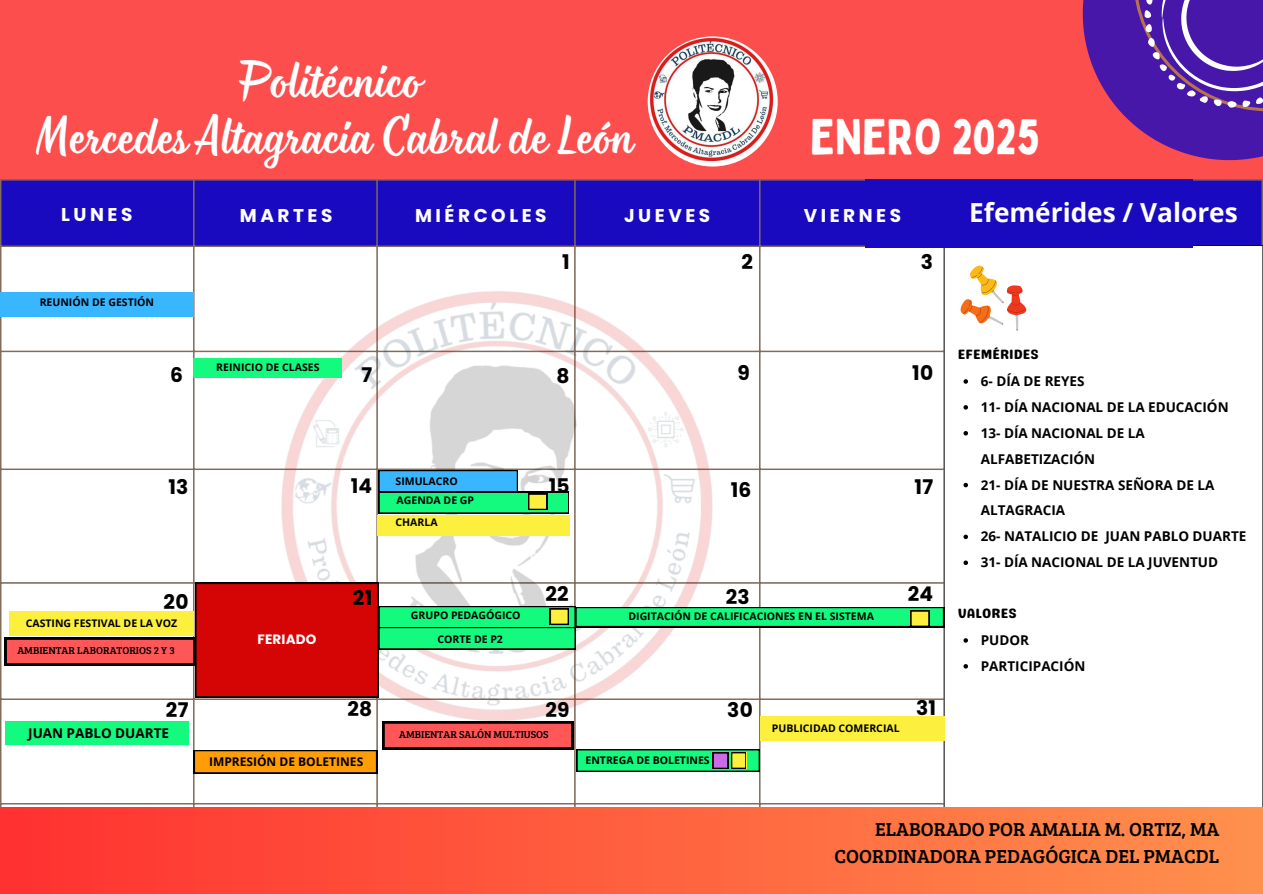
<style>
.page{position:relative;width:1263px;height:894px;background:#fff}
.page>*{position:absolute;margin:0;border:0;box-sizing:border-box;transform-origin:0 0}
.t1{font:49.35px "Bobby Jones";color:#fff}
.t2{font:40.5px/56.2px "Monarda";color:#fff;text-align:center}
.t3{font:700 26.25px "Open Sans";color:#fff}
.t4{font:700 20.1px "Poppins";letter-spacing:.01em;color:#000}
.t5{font:19.5px/27px "Bree Serif";color:#000;text-align:right}
.t6{font:700 18.45px "Poppins";letter-spacing:.19em;color:#fff}
.t7{font:700 13.5px/25.8px "Open Sans";color:#000}
.t8{font:13.5px "Genty Sans";color:#000}
.t9{font:700 13.5px "Poppins";letter-spacing:.01em;color:#fff}
.t10{font:700 12px "Open Sans";color:#000}
.t11{font:700 10.5px "Open Sans";color:#000}
.t12{font:10.5px "Bree Serif";color:#000}
</style>
<div class="page">
<div style="left:0;top:0;width:1263px;height:893px;background:#fd4e4e"></div>
<div style="left:1px;top:180px;width:1260px;height:65px;background:#190ac0"></div>
<div style="left:1px;top:247px;width:942px;height:560px;background:#fff"></div>
<hr style="left:0;top:180px;width:1px;height:712px;background:#826c59">
<hr style="left:193px;top:180px;width:2px;height:712px;background:#826c59">
<hr style="left:376px;top:180px;width:2px;height:712px;background:#826c59">
<hr style="left:574px;top:180px;width:2px;height:712px;background:#826c59">
<hr style="left:759px;top:180px;width:1px;height:712px;background:#826c59">
<hr style="left:943px;top:180px;width:2px;height:712px;background:#826c59">
<hr style="left:1261px;top:180px;width:2px;height:712px;background:#826c59">
<hr style="left:0;top:179px;width:1263px;height:1px;background:#826c59">
<hr style="left:0;top:245px;width:1263px;height:2px;background:#826c59">
<hr style="left:0;top:350px;width:1263px;height:2px;background:#826c59">
<hr style="left:0;top:468px;width:1263px;height:2px;background:#826c59">
<hr style="left:0;top:582px;width:1263px;height:1px;background:#826c59">
<hr style="left:0;top:698px;width:1263px;height:1px;background:#826c59">
<hr style="left:0;top:802px;width:1263px;height:2px;background:#826c59">
<img style="left:261px;top:284px;width:483px;height:457px">
<div style="left:944px;top:245px;width:318px;height:562px;background:#fff"></div>
<img style="left:648px;top:36px;width:130px;height:130px;border-radius:50%">
<svg style="left:1083px;top:0;width:180px;height:160px"></svg>
<svg style="left:948px;top:255px;width:92px;height:95px;background:#fcece0"></svg>
<div style="left:865px;top:179px;width:328px;height:68px;background:#190ac0"></div>
<div style="left:5px;top:721px;width:184px;height:23px;background:#14fa7e"></div>
<div style="left:0;top:292px;width:194px;height:24px;background:#38b6ff"></div>
<div style="left:0;top:807px;width:1263px;height:86px;background:linear-gradient(to right,#ff3131,#ff904d)"></div>
<svg style="left:963px;top:379px;width:5px;height:4px"></svg>
<svg style="left:963px;top:405px;width:5px;height:4px"></svg>
<svg style="left:963px;top:431px;width:5px;height:4px"></svg>
<svg style="left:963px;top:482px;width:5px;height:5px"></svg>
<svg style="left:963px;top:534px;width:5px;height:5px"></svg>
<svg style="left:963px;top:560px;width:5px;height:5px"></svg>
<svg style="left:963px;top:638px;width:5px;height:4px"></svg>
<svg style="left:963px;top:664px;width:5px;height:4px"></svg>
<div style="left:194px;top:358px;width:148px;height:20px;background:#14fa7e"></div>
<svg style="left:379px;top:470px;width:190px;height:43px;background:#40c7a7"></svg>
<svg style="left:194px;top:750px;width:183px;height:23px;background:#e58c05"></svg>
<div style="left:377px;top:514px;width:193px;height:21px;background:#fdef3d"></div>
<div style="left:760px;top:716px;width:185px;height:24px;background:#fdef3d"></div>
<svg style="left:5px;top:582px;width:939px;height:115px;background:#ccb9a1"></svg>
<svg style="left:383px;top:721px;width:377px;height:50px"></svg>
<p class="t2" style="left:35px;top:54px;width:598px">Politécnico<br>Mercedes Altagracia Cabral de León</p>
<p class="t1" style="left:810px;top:106px;width:231px">ENERO 2025</p>
<p class="t6" style="left:61px;top:201px;width:73px">LUNES</p>
<p class="t6" style="left:240px;top:202px;width:94px">MARTES</p>
<p class="t6" style="left:415px;top:202px;width:133px">MIÉRCOLES</p>
<p class="t6" style="left:624px;top:202px;width:88px">JUEVES</p>
<p class="t6" style="left:804px;top:202px;width:99px">VIERNES</p>
<p class="t11" style="left:40px;top:295px;width:116px">REUNIÓN DE GESTIÓN</p>
<h4 class="t4" style="left:562px;top:248px;width:9px">1</h4>
<h1 class="t4" style="left:741px;top:248px;width:13px">2</h1>
<h6 class="t4" style="left:921px;top:248px;width:14px">3</h6>
<h4 class="t4" style="left:170px;top:360px;width:14px">6</h4>
<p class="t11" style="left:216px;top:360px;width:105px">REINICIO DE CLASES</p>
<p class="t4" style="left:361px;top:361px;width:12px">7</p>
<p class="t4" style="left:556px;top:362px;width:15px">8</p>
<h4 class="t4" style="left:737px;top:359px;width:14px">9</h4>
<p class="t4" style="left:912px;top:359px;width:22px">10</p>
<p class="t4" style="left:168px;top:472px;width:22px">13</p>
<h4 class="t4" style="left:351px;top:472px;width:23px">14</h4>
<p class="t4" style="left:164px;top:587px;width:26px">20</p>
<p class="t11" style="left:26px;top:616px;width:153px">CASTING FESTIVAL DE LA VOZ</p>
<p class="t12" style="left:17px;top:642px;width:159px">AMBIENTAR LABORATORIOS 2 Y 3</p>
<p class="t4" style="left:166px;top:695px;width:24px">27</p>
<p class="t7" style="left:28px;top:719px;width:142px">JUAN PABLO DUARTE</p>
<p class="t9" style="left:258px;top:629px;width:60px">FERIADO</p>
<p class="t4" style="left:353px;top:584px;width:21px">21</p>
<p class="t4" style="left:347px;top:694px;width:26px">28</p>
<p class="t10" style="left:209px;top:753px;width:156px">IMPRESIÓN DE BOLETINES</p>
<h6 class="t11" style="left:396px;top:473px;width:64px">SIMULACRO</h6>
<p class="t11" style="left:397px;top:492px;width:79px">AGENDA DE GP</p>
<p class="t11" style="left:396px;top:515px;width:44px">CHARLA</p>
<p class="t4" style="left:549px;top:472px;width:22px">15</p>
<h6 class="t4" style="left:731px;top:475px;width:22px">16</h6>
<h4 class="t4" style="left:914px;top:473px;width:20px">17</h4>
<p class="t11" style="left:411px;top:607px;width:111px">GRUPO PEDAGÓGICO</p>
<p class="t11" style="left:437px;top:631px;width:67px">CORTE DE P2</p>
<p class="t4" style="left:545px;top:579px;width:25px">22</p>
<p class="t4" style="left:726px;top:583px;width:25px">23</p>
<p class="t11" style="left:628px;top:608px;width:247px">DIGITACIÓN DE CALIFICACIONES EN EL SISTEMA</p>
<p class="t4" style="left:908px;top:579px;width:27px">24</p>
<p class="t4" style="left:545px;top:696px;width:26px">29</p>
<h3 class="t4" style="left:727px;top:696px;width:27px">30</h3>
<h6 class="t12" style="left:399px;top:726px;width:151px">AMBIENTAR SALÓN MULTIUSOS</h6>
<p class="t11" style="left:586px;top:752px;width:126px">ENTREGA DE BOLETINES</p>
<p class="t11" style="left:772px;top:720px;width:129px">PUBLICIDAD COMERCIAL</p>
<p class="t4" style="left:916px;top:693px;width:22px">31</p>
<p class="t3" style="left:969px;top:193px;width:270px">Efemérides / Valores</p>
<p class="t8" style="left:958px;top:346px;width:82px">EFEMÉRIDES</p>
<p class="t7" style="left:981px;top:368px;width:105px">6- DÍA DE REYES</p>
<p class="t7" style="left:981px;top:393px;width:249px">11- DÍA NACIONAL DE LA EDUCACIÓN</p>
<p class="t7" style="left:981px;top:419px;width:165px">13- DÍA NACIONAL DE LA<br>ALFABETIZACIÓN</p>
<p class="t7" style="left:981px;top:471px;width:235px">21- DÍA DE NUESTRA SEÑORA DE LA<br>ALTAGRACIA</p>
<p class="t7" style="left:981px;top:523px;width:267px">26- NATALICIO DE JUAN PABLO DUARTE</p>
<p class="t7" style="left:981px;top:549px;width:239px">31- DÍA NACIONAL DE LA JUVENTUD</p>
<p class="t8" style="left:958px;top:605px;width:60px">VALORES</p>
<p class="t7" style="left:981px;top:626px;width:50px">PUDOR</p>
<p class="t7" style="left:981px;top:652px;width:106px">PARTICIPACIÓN</p>
<p class="t5" style="left:834px;top:814px;width:386px">ELABORADO POR AMALIA M. ORTIZ, MA<br>COORDINADORA PEDAGÓGICA DEL PMACDL</p>
</div>
